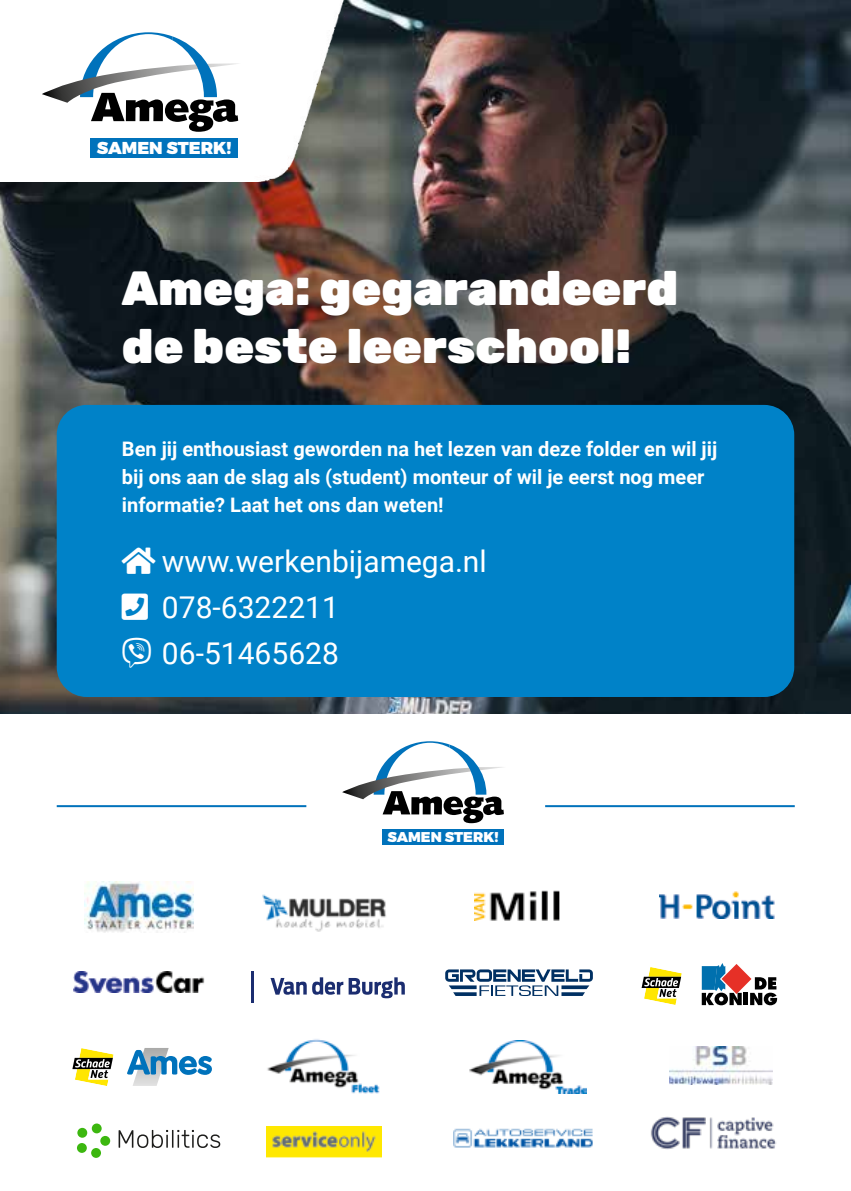
<style>
.page{position:relative;width:851px;height:1191px;background:#fff}
.page>*{position:absolute;margin:0;border:0;box-sizing:border-box;transform-origin:0 0}
.t1{font:900 48px/57.6px "Rubik";color:#fff}
.t2{font:30px/46px "Roboto";color:#fff}
.t3{font:700 20px/28px "Roboto";color:#fff}
.t4{font:900 17.2px "Montserrat";color:#fff}
.t5{font:900 14.2px "Montserrat";color:#fff}
</style>
<div class="page">
<img style="left:0;top:0;width:850px;height:714px">
<div style="left:57px;top:405px;width:737px;height:292px;background:#0082c8;border-radius:30px"></div>
<img style="left:0;top:0;width:352px;height:181px">
<svg style="left:42px;top:32px;width:199px;height:100px"></svg>
<div style="left:90px;top:139px;width:148px;height:19px;background:#0072bb"></div>
<svg style="left:342px;top:741px;width:162px;height:82px"></svg>
<div style="left:382px;top:829px;width:122px;height:15px;background:#0072bb"></div>
<img style="left:85px;top:881px;width:108px;height:51px">
<img style="left:659px;top:891px;width:116px;height:27px">
<img style="left:74px;top:972px;width:131px;height:21px">
<img style="left:474px;top:890px;width:86px;height:30px">
<img style="left:267px;top:1126px;width:114px;height:32px">
<img style="left:669px;top:1046px;width:103px;height:38px">
<svg style="left:127px;top:1048px;width:85px;height:38px"></svg>
<svg style="left:72px;top:1048px;width:42px;height:38px"></svg>
<svg style="left:701px;top:963px;width:76px;height:42px"></svg>
<svg style="left:641px;top:967px;width:41px;height:38px"></svg>
<img style="left:262px;top:894px;width:124px;height:38px">
<hr style="left:250px;top:971px;width:3px;height:31px;background:#1b2d70">
<svg style="left:270px;top:977px;width:135px;height:21px"></svg>
<img style="left:453px;top:1128px;width:139px;height:20px">
<svg style="left:445px;top:969px;width:147px;height:27px"></svg>
<img style="left:267px;top:1039px;width:113px;height:55px">
<img style="left:469px;top:1040px;width:117px;height:53px">
<div style="left:92px;top:1123px;width:10px;height:10px;background:#3cb70f;border-radius:50%"></div>
<div style="left:100px;top:1136px;width:10px;height:9px;background:#3cb70f;border-radius:50%"></div>
<div style="left:91px;top:1148px;width:10px;height:9px;background:#3cb70f;border-radius:50%"></div>
<div style="left:77px;top:1143px;width:10px;height:9px;background:#3cb70f;border-radius:50%"></div>
<div style="left:77px;top:1127px;width:10px;height:10px;background:#3cb70f;border-radius:50%"></div>
<svg style="left:119px;top:1130px;width:101px;height:18px"></svg>
<img style="left:650px;top:1116px;width:127px;height:34px">
<hr style="left:57px;top:805px;width:249px;height:2px;background:#0072bb">
<hr style="left:545px;top:805px;width:249px;height:2px;background:#0072bb">
<p class="t4" style="left:97px;top:137px;width:136px">SAMEN STERK!</p>
<h1 class="t1" style="left:122px;top:261px;width:557px">Amega: gegarandeerd de beste leerschool!</h1>
<p class="t3" style="left:122px;top:434px;width:596px">Ben jij enthousiast geworden na het lezen van deze folder en wil jij bij ons aan de slag als (student) monteur of wil je eerst nog meer informatie? Laat het ons dan weten!</p>
<h2 class="t2" style="left:162px;top:537px;width:326px">www.werkenbijamega.nl<br>078-6322211</h2>
<h2 class="t2" style="left:122px;top:629px;width:218px">❖ 06-51465628</h2>
<p class="t5" style="left:387px;top:828px;width:113px">SAMEN STERK!</p>
</div>
